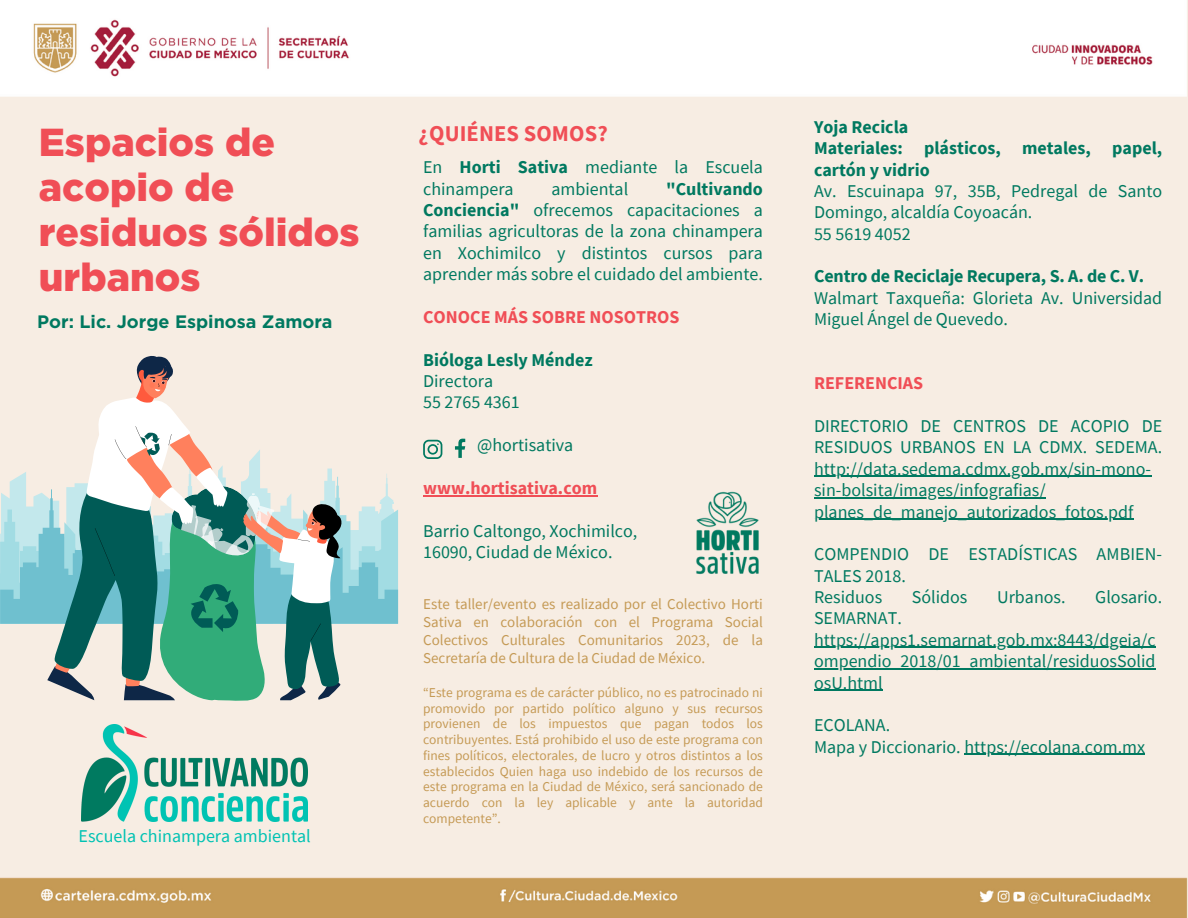
<style>
.page{position:relative;width:1188px;height:918px;background:#fff}
.page>*{position:absolute;margin:0;border:0;box-sizing:border-box;transform-origin:0 0}
.t1{font:900 39px/45px "Gotham";color:#f04e56}
.t2{font:700 22.5px "Source Sans Pro";letter-spacing:.005em;color:#f04e56}
.t3{font:18px/21.3px "Source Sans Pro";color:#007960}
.t4{font:700 18px/21.3px "Source Sans Pro";color:#007960}
.t5{font:700 18px "Source Sans Pro";color:#f04e56}
.t6{font:700 18px "Gotham";color:#007960}
.t7{font:18px "Source Sans Pro";color:#00c2b3}
.t8{font:15px/18px "Source Sans Pro";color:#c59a55;text-align:justify}
.t9{font:13.5px/15.8px "Source Sans Pro";color:#c59a55;text-align:justify}
.s1{font-weight:700}
</style>
<div class="page">
<img style="left:0;top:0;width:1188px;height:918px">
<svg style="left:0;top:361px;width:398px;height:341px"></svg>
<img style="left:81px;top:725px;width:226px;height:97px">
<hr style="left:814px;top:476px;width:337px;height:1px;background:#007960">
<hr style="left:814px;top:497px;width:232px;height:1px;background:#007960">
<hr style="left:814px;top:519px;width:319px;height:1px;background:#007960">
<hr style="left:814px;top:647px;width:342px;height:1px;background:#007960">
<hr style="left:814px;top:668px;width:341px;height:1px;background:#007960">
<hr style="left:814px;top:690px;width:69px;height:1px;background:#007960">
<hr style="left:964px;top:754px;width:181px;height:1px;background:#007960">
<svg style="left:423px;top:440px;width:19px;height:19px"></svg>
<svg style="left:455px;top:439px;width:10px;height:19px"></svg>
<hr style="left:423px;top:495px;width:174px;height:1px;background:#f04e56">
<img style="left:690px;top:486px;width:73px;height:90px">
<p class="t1" style="left:39px;top:119px;width:322px">Espacios de acopio de residuos sólidos urbanos</p>
<p class="t6" style="left:37px;top:311px;width:297px">Por: Lic. Jorge Espinosa Zamora</p>
<p class="t7" style="left:79px;top:824px;width:234px">Escuela chinampera ambiental</p>
<p class="t2" style="left:419px;top:119px;width:191px">¿QUIÉNES SOMOS?</p>
<p class="t3" style="left:423px;top:156px;width:341px">En <span class="s1">Horti Sativa</span> mediante la Escuela chinampera</p>
<p class="t3" style="left:423px;top:178px;width:341px;text-align:justify;text-indent:243px"><span class="s1">"Cultivando Conciencia"</span> ofrecemos capacitaciones a familias agricultoras de la zona chinampera en Xochimilco y distintos cursos para aprender más sobre el cuidado del ambiente.</p>
<p class="t3" style="left:551px;top:178px;width:78px">ambiental</p>
<p class="t5" style="left:423px;top:305px;width:258px">CONOCE MÁS SOBRE NOSOTROS</p>
<p class="t4" style="left:423px;top:349px;width:171px">Bióloga Lesly Méndez</p>
<p class="t3" style="left:423px;top:370px;width:72px">Directora</p>
<p class="t3" style="left:423px;top:391px;width:98px">55 2765 4361</p>
<p class="t3" style="left:477px;top:434px;width:98px">@hortisativa</p>
<p class="t5" style="left:423px;top:476px;width:176px">www.hortisativa.com</p>
<p class="t3" style="left:423px;top:520px;width:216px">Barrio Caltongo, Xochimilco,</p>
<p class="t3" style="left:423px;top:541px;width:191px">16090, Ciudad de México.</p>
<p class="t8" style="left:423px;top:595px;width:341px">Este taller/evento es realizado por el Colectivo Horti Sativa en colaboración con el Programa Social Colectivos Culturales Comunitarios 2023, de la Secretaría de Cultura de la Ciudad de México.</p>
<p class="t9" style="left:423px;top:684px;width:341px">“Este programa es de carácter público, no es patrocinado ni promovido por partido político alguno y sus recursos provienen de los impuestos que pagan todos los contribuyentes. Está prohibido el uso de este programa con fines políticos, electorales, de lucro y otros distintos a los establecidos Quien haga uso indebido de los recursos de este programa en la Ciudad de México, será sancionado de acuerdo con la ley aplicable y ante la autoridad competente”.</p>
<p class="t4" style="left:814px;top:116px;width:96px">Yoja Recicla</p>
<p class="t4" style="left:814px;top:137px;width:350px">Materiales: plásticos, metales, papel, cartón y vidrio</p>
<p class="t3" style="left:814px;top:180px;width:350px">Av. Escuinapa 97, 35B, Pedregal de Santo<br>Domingo, alcaldía Coyoacán.</p>
<p class="t3" style="left:814px;top:223px;width:98px">55 5619 4052</p>
<p class="t4" style="left:814px;top:265px;width:332px">Centro de Reciclaje Recupera, S. A. de C. V.</p>
<p class="t3" style="left:814px;top:287px;width:350px">Walmart Taxqueña: Glorieta Av. Universidad<br>Miguel Ángel de Quevedo.</p>
<p class="t5" style="left:814px;top:372px;width:111px">REFERENCIAS</p>
<p class="t3" style="left:814px;top:415px;width:350px">DIRECTORIO DE CENTROS DE ACOPIO DE RESIDUOS URBANOS EN LA CDMX. SEDEMA. http://data.sedema.cdmx.gob.mx/sin-mono&shy;sin-bolsita/images/infografias/</p>
<p class="t3" style="left:814px;top:500px;width:321px">planes_de_manejo_autorizados_fotos.pdf</p>
<p class="t3" style="left:814px;top:543px;width:350px">COMPENDIO DE ESTADÍSTICAS AMBIEN-<br>TALES 2018.</p>
<p class="t3" style="left:814px;top:586px;width:70px">Residuos</p>
<p class="t3" style="left:912px;top:586px;width:57px">Sólidos</p>
<p class="t3" style="left:997px;top:586px;width:70px">Urbanos.</p>
<p class="t3" style="left:1095px;top:586px;width:68px">Glosario.</p>
<p class="t3" style="left:814px;top:607px;width:343px">SEMARNAT. https://apps1.semarnat.gob.mx:8443/dgeia/c ompendio_2018/01_ambiental/residuosSolid osU.html</p>
<p class="t3" style="left:814px;top:714px;width:78px">ECOLANA.</p>
<p class="t3" style="left:814px;top:736px;width:333px">Mapa y Diccionario. https://ecolana.com.mx</p>
</div>
